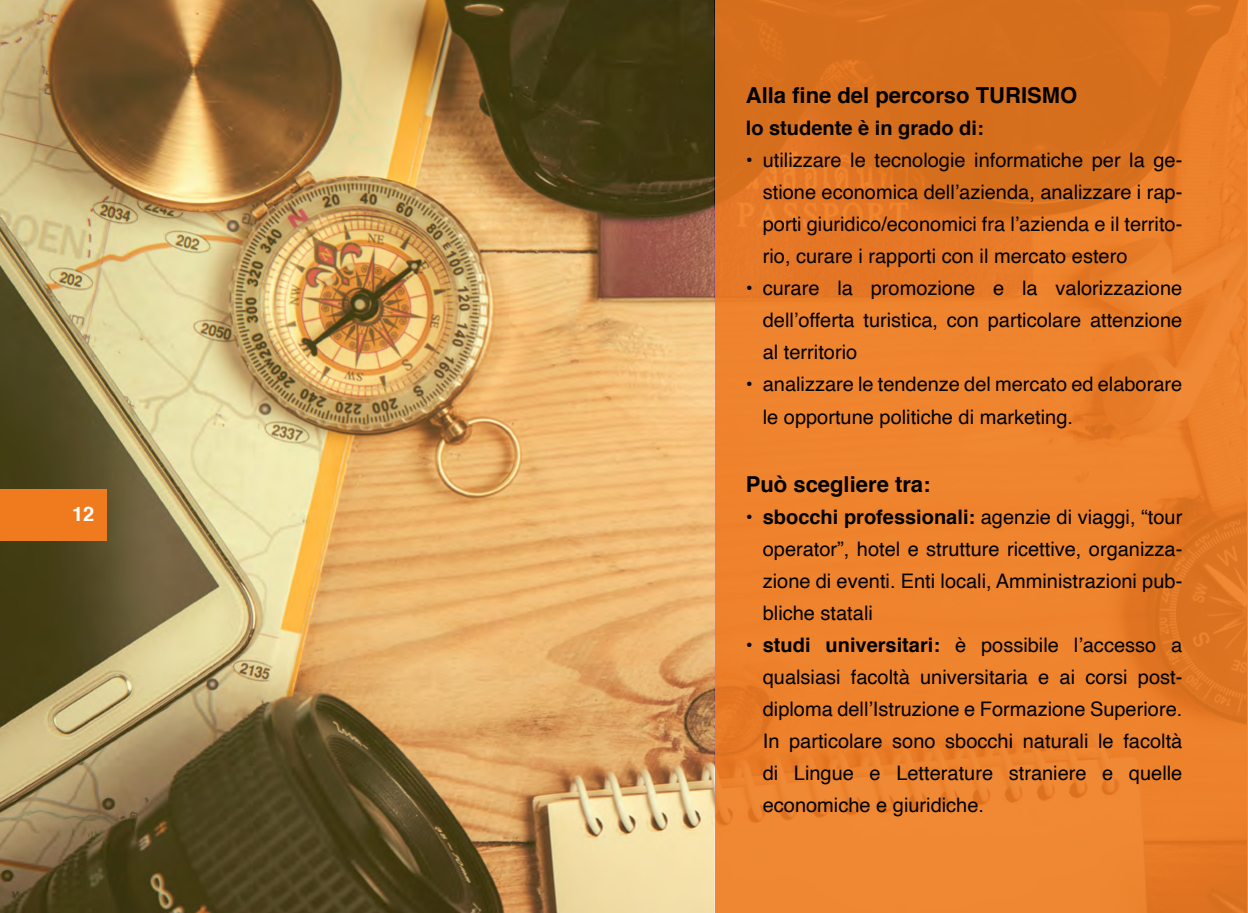
<style>
.page{position:relative;width:1248px;height:913px;background:#fff}
.page>*{position:absolute;margin:0;border:0;box-sizing:border-box;transform-origin:0 0}
.t1{font:700 22px "Helvetica";color:#000}
.t2{font:20px/32px "Helvetica";color:#000;text-align:justify}
.t3{font:700 20px "Helvetica";color:#000}
.t4{font:700 20px "Helvetica";color:#fff}
.s1{font-weight:700}
</style>
<div class="page">
<svg style="left:715px;top:0;width:532px;height:913px;background:#e77d29"></svg>
<img style="left:0;top:0;width:713px;height:913px">
<hr style="left:1247px;top:35px;width:1px;height:93px;background:#ef7b1e">
<div style="left:0;top:489px;width:106px;height:51px;background:#ef7b1e"></div>
<p class="t4" style="left:72px;top:498px;width:24px">12</p>
<p class="t1" style="left:745px;top:78px;width:333px">Alla fine del percorso TURISMO</p>
<p class="t3" style="left:745px;top:112px;width:239px">lo studente è in grado di:</p>
<p class="t2" style="left:762px;top:145px;width:421px;text-indent:-17px">• utilizzare le tecnologie informatiche per la ge&shy;stione economica dell’azienda, analizzare i rap&shy;porti giuridico/economici fra l’azienda e il territo&shy;rio, curare i rapporti con il mercato estero</p>
<p class="t2" style="left:762px;top:273px;width:421px;text-indent:-17px">• curare la promozione e la valorizzazione dell’offerta turistica, con particolare attenzione al territorio</p>
<p class="t2" style="left:762px;top:369px;width:421px;text-indent:-17px">• analizzare le tendenze del mercato ed elaborare le opportune politiche di marketing.</p>
<p class="t1" style="left:745px;top:466px;width:186px">Può scegliere tra:</p>
<p class="t2" style="left:762px;top:501px;width:421px;text-indent:-17px"><span class="s1">• sbocchi professionali:</span> agenzie di viaggi, “tour operator”, hotel e strutture ricettive, organizza&shy;zione di eventi. Enti locali, Amministrazioni pub&shy;bliche statali</p>
<p class="t2" style="left:762px;top:629px;width:421px;text-indent:-17px"><span class="s1">• studi universitari:</span> è possibile l’accesso a qualsiasi facoltà universitaria e ai corsi post&shy;diploma dell’Istruzione e Formazione Superiore.<br>In particolare sono sbocchi naturali le facoltà di Lingue e Letterature straniere e quelle economiche e giuridiche.</p>
</div>
